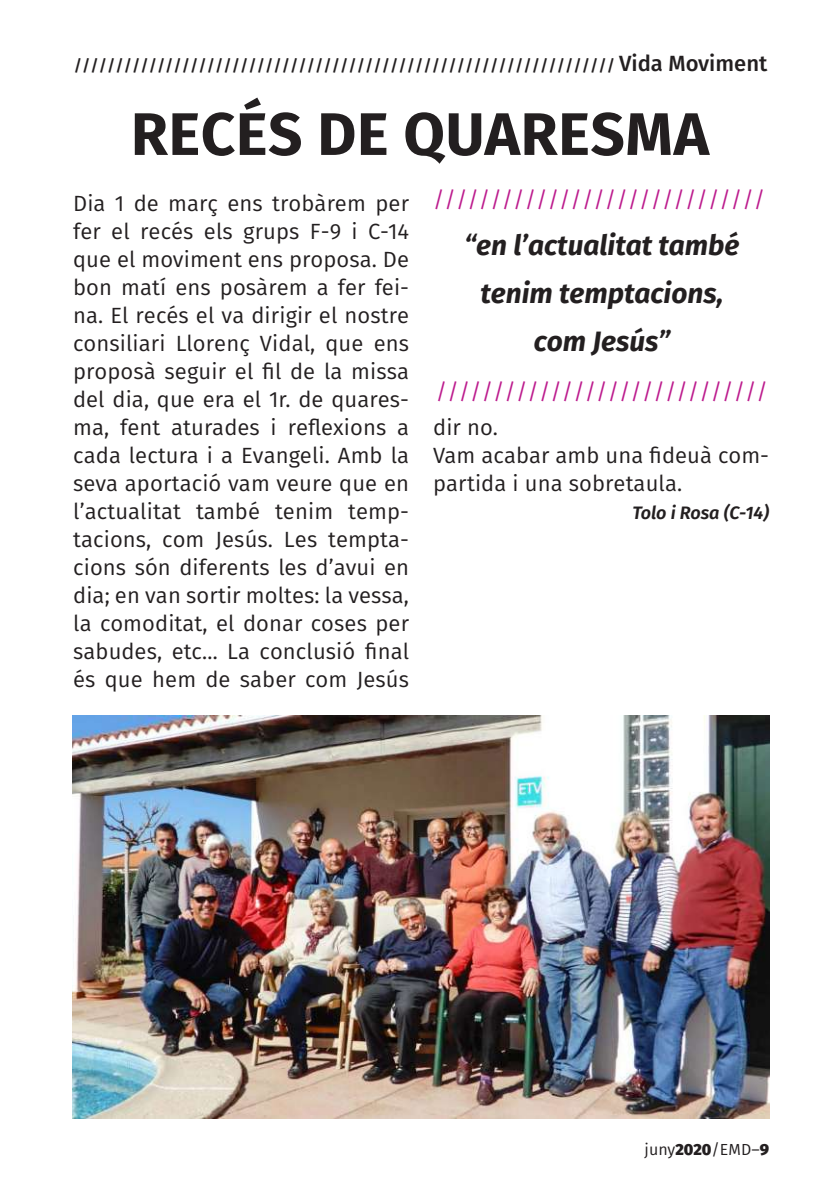
<style>
.page{position:relative;width:840px;height:1191px;background:#fff}
.page>*{position:absolute;margin:0;border:0;box-sizing:border-box;transform-origin:0 0}
.t1{font:700 60px "Fira Sans";letter-spacing:.01em;color:#231f20}
.t2{font:italic 700 28px/48px "Fira Sans";color:#231f20;text-align:center}
.t3{font:22px/28px "Fira Sans";letter-spacing:.005em;color:#231f20;text-align:justify}
.t4{font:22px "Fira Sans";color:#bc1b8d}
.t5{font:italic 600 18px "Fira Sans";color:#231f20}
.t6{font:500 16px "Fira Sans";color:#231f20}
.t7{font:16px "Fira Sans";color:#231f20}
.s1{font-size:22px}
.s2{font-weight:600}
.s3{font-weight:800}
</style>
<div class="page">
<img style="left:72px;top:715px;width:696px;height:403px">
<p class="t6" style="left:74px;top:54px;width:694px">///////////////////////////////////////////////////////////////// <span class="s1">Vida Moviment</span></p>
<h1 class="t1" style="left:131px;top:92px;width:579px">RECÉS DE QUARESMA</h1>
<p class="t4" style="left:433px;top:184px;width:333px">/////////////////////////////</p>
<p class="t2" style="left:464px;top:221px;width:276px"><span class="s2">“</span>en l’actualitat també tenim temptacions, com Jesús<span class="s2">”</span></p>
<p class="t4" style="left:435px;top:376px;width:333px">/////////////////////////////</p>
<p class="t3" style="left:73px;top:189px;width:337px">Dia 1 de març ens trobàrem per fer el recés els grups F-9 i C-14 que el moviment ens proposa. De bon matí ens posàrem a fer fei&shy;na. El recés el va dirigir el nostre consiliari Llorenç Vidal, que ens proposà seguir el fil de la missa del dia, que era el 1r. de quares&shy;ma, fent aturades i reflexions a cada lectura i a Evangeli. Amb la seva aportació vam veure que en l’actualitat també tenim temp&shy;tacions, com Jesús. Les tempta&shy;cions són diferents les d’avui en dia; en van sortir moltes: la vessa, la comoditat, el donar coses per sabudes, etc… La conclusió final és que hem de saber com Jesús</p>
<p class="t3" style="left:433px;top:413px;width:337px;text-align:left">dir no.<br>Vam acabar amb una fideuà com&shy;partida i una sobretaula.</p>
<p class="t5" style="left:632px;top:500px;width:138px">Tolo i Rosa (C-14)</p>
<p class="t7" style="left:644px;top:1138px;width:126px">juny<span class="s3">2020</span>/EMD–<span class="s3">9</span></p>
</div>
